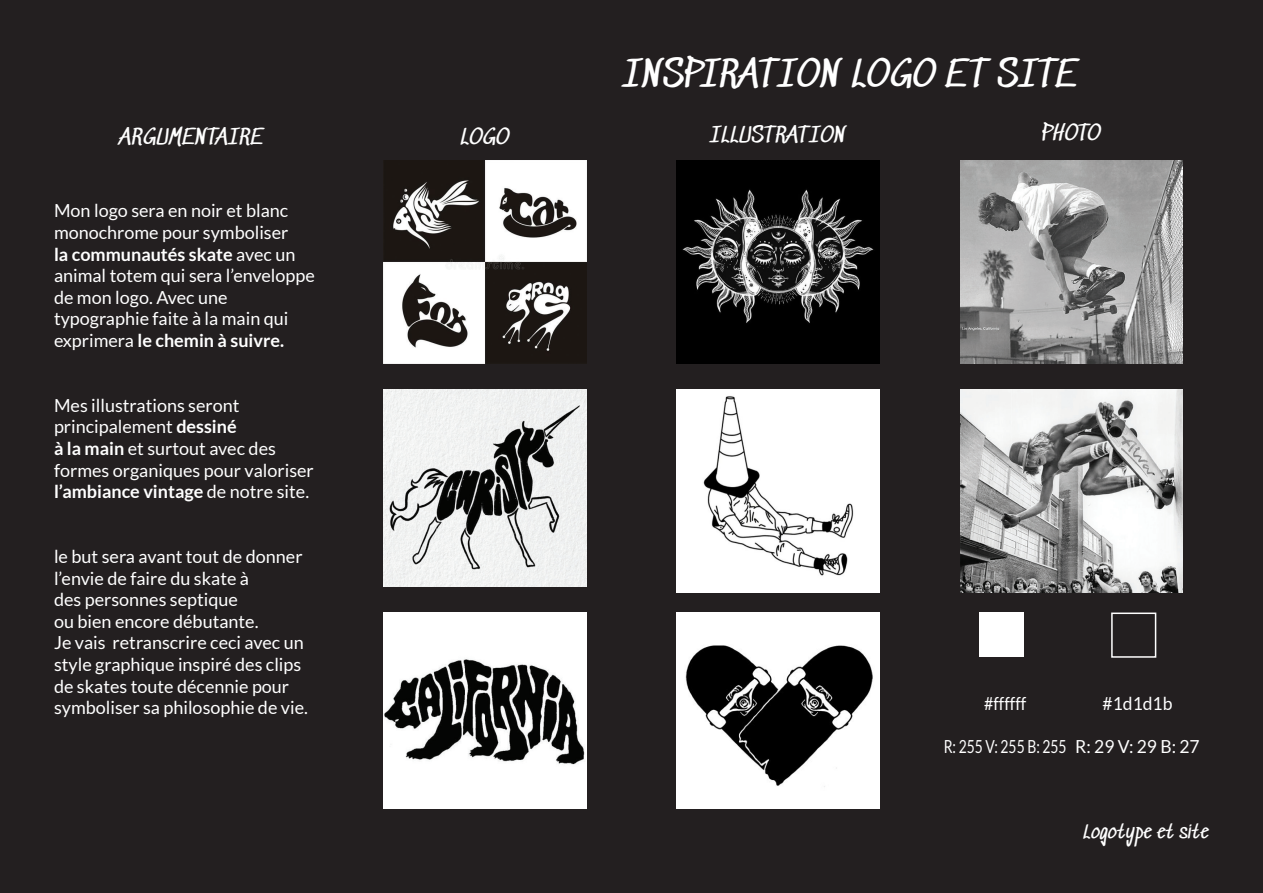
<style>
.page{position:relative;width:1263px;height:893px;background:#231f20}
.page>*{position:absolute;margin:0;border:0;box-sizing:border-box;transform-origin:0 0}
.t1{font:36px "Sedgwick Ave";color:#fff}
.t2{font:21px "Sedgwick Ave";color:#fff}
.t3{font:18px/21.6px "Lato";color:#fff}
.t4{font:700 18px "Lato";color:#fff}
.t5{font:18px "Lato";color:#fff;scale:.77 1}
.t6{font:18px "Sedgwick Ave";color:#fff}
.t7{font:18px "Lato";color:#fff;scale:.9 1}
.s1{font-weight:400}
.s2{font-weight:700}
</style>
<div class="page">
<img style="left:383px;top:160px;width:203px;height:203px">
<img style="left:383px;top:390px;width:203px;height:196px">
<img style="left:383px;top:612px;width:203px;height:197px">
<div style="left:979px;top:612px;width:44px;height:45px;background:#fff"></div>
<div style="left:1111px;top:612px;width:45px;height:46px;border:2px solid #fff"></div>
<img style="left:677px;top:160px;width:203px;height:203px">
<img style="left:677px;top:390px;width:203px;height:203px">
<img style="left:677px;top:612px;width:203px;height:197px">
<img style="left:961px;top:160px;width:221px;height:203px">
<img style="left:961px;top:390px;width:221px;height:203px">
<p class="t1" style="left:622px;top:54px;width:457px">INSPIRATION LOGO ET SITE</p>
<p class="t2" style="left:119px;top:126px;width:146px">ARGUMENTAIRE</p>
<p class="t2" style="left:460px;top:126px;width:51px">LOGO</p>
<p class="t2" style="left:710px;top:124px;width:138px">ILLUSTRATION</p>
<p class="t2" style="left:1042px;top:121px;width:60px">PHOTO</p>
<p class="t3" style="left:54px;top:200px;width:236px">Mon logo sera en noir et blanc</p>
<p class="t3" style="left:54px;top:221px;width:236px">monochrome pour symboliser</p>
<p class="t4" style="left:54px;top:244px;width:243px">la communautés skate <span class="s1">avec un</span></p>
<p class="t3" style="left:54px;top:265px;width:262px">animal totem qui sera l’enveloppe de mon logo. Avec une</p>
<p class="t3" style="left:54px;top:308px;width:236px">typographie faite à la main qui</p>
<p class="t4" style="left:54px;top:330px;width:232px"><span class="s1">exprimera</span> le chemin à suivre.</p>
<p class="t3" style="left:54px;top:394px;width:187px">Mes illustrations seront</p>
<p class="t3" style="left:54px;top:416px;width:184px">principalement <span class="s2">dessiné</span></p>
<p class="t3" style="left:54px;top:437px;width:261px"><span class="s2">à la main</span> et surtout avec des formes organiques pour valoriser <span class="s2">l’ambiance vintage</span> de notre site.</p>
<p class="t3" style="left:54px;top:545px;width:250px">le but sera avant tout de donner l’envie de faire du skate à</p>
<p class="t3" style="left:54px;top:589px;width:185px">des personnes septique</p>
<p class="t3" style="left:54px;top:610px;width:206px">ou bien encore débutante.</p>
<p class="t3" style="left:54px;top:632px;width:251px">Je vais retranscrire ceci avec un style graphique inspiré des clips</p>
<p class="t3" style="left:54px;top:675px;width:237px">de skates toute décennie pour</p>
<p class="t3" style="left:54px;top:697px;width:255px">symboliser sa philosophie de vie.</p>
<p class="t7" style="left:984px;top:693px;width:48px">#ffffff</p>
<p class="t5" style="left:944px;top:736px;width:161px">R: 255 V: 255 B: 255</p>
<p class="t3" style="left:1103px;top:692px;width:71px">#1d1d1b</p>
<p class="t3" style="left:1075px;top:736px;width:126px">R: 29 V: 29 B: 27</p>
<p class="t6" style="left:1083px;top:822px;width:127px">Logotype et site</p>
</div>
